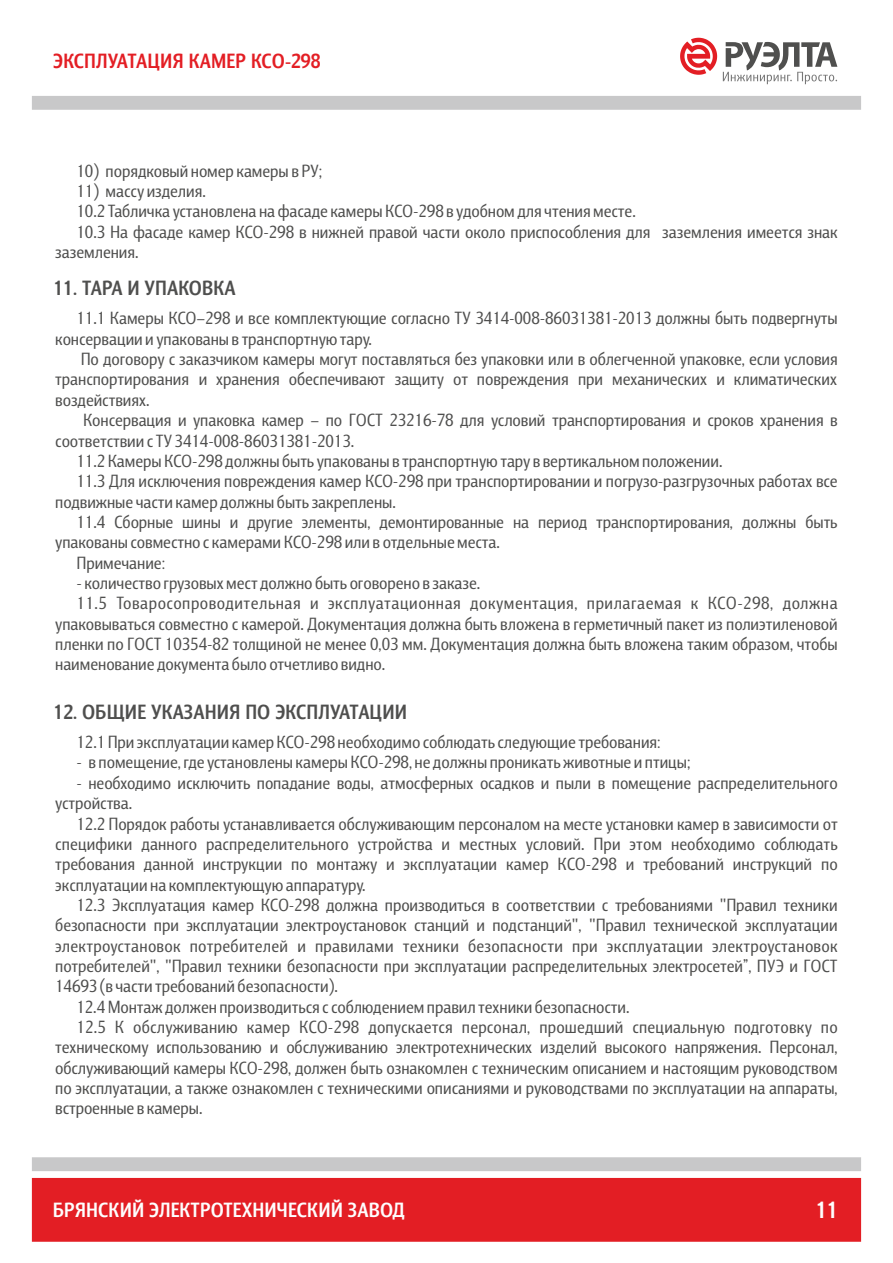
<style>
.page{position:relative;width:893px;height:1263px;background:#fff}
.page>*{position:absolute;margin:0;border:0;box-sizing:border-box;transform-origin:0 0}
.t1{font:700 24px "Barnaul Grotesk";color:#fefefe}
.t2{font:700 21px "Barnaul Grotesk";letter-spacing:.01em;color:#4f4f4e}
.t3{font:700 21px "Barnaul Grotesk";letter-spacing:.01em;color:#fefefe}
.t4{font:700 21px "Barnaul Grotesk";letter-spacing:.01em;color:#e31e24}
.t5{font:18px/20.4px "Barnaul Grotesk";color:#4f4f4e}
.t6{font:18px "Barnaul Grotesk";letter-spacing:.02em;color:#4f4f4e}
.t7{font:18px "Barnaul Grotesk";letter-spacing:.03em;color:#4f4f4e}
</style>
<div class="page">
<div style="left:32px;top:1157px;width:829px;height:14px;background:#c8c8c9"></div>
<div style="left:32px;top:1178px;width:829px;height:64px;background:#e31e24"></div>
<div style="left:32px;top:96px;width:829px;height:14px;background:#c8c8c9"></div>
<svg style="left:680px;top:38px;width:37px;height:37px"></svg>
<svg style="left:723px;top:42px;width:114px;height:42px"></svg>
<p class="t4" style="left:53px;top:54px;width:269px">ЭКСПЛУАТАЦИЯ КАМЕР КСО-298</p>
<p class="t5" style="left:77px;top:162px;width:247px">10) порядковый номер камеры в РУ;</p>
<p class="t5" style="left:77px;top:183px;width:131px">11) массу изделия.</p>
<p class="t5" style="left:77px;top:203px;width:561px">10.2 Табличка установлена на фасаде камеры КСО-298 в удобном для чтения месте.</p>
<p class="t5" style="left:77px;top:223px;width:763px">10.3 На фасаде камер КСО-298 в нижней правой части около приспособления для заземления имеется знак</p>
<p class="t5" style="left:55px;top:244px;width:85px">заземления.</p>
<p class="t2" style="left:54px;top:281px;width:183px">11. ТАРА И УПАКОВКА</p>
<p class="t5" style="left:55px;top:310px;width:784px;text-indent:21px">11.1 Камеры КСО–298 и все комплектующие согласно ТУ 3414-008-86031381-2013 должны быть подвергнуты консервации и упакованы в транспортную тару.</p>
<p class="t5" style="left:55px;top:351px;width:784px;text-align:justify;text-indent:25px">По договору с заказчиком камеры могут поставляться без упаковки или в облегченной упаковке, если условия транспортирования и хранения обеспечивают защиту от повреждения при механических и климатических воздействиях.</p>
<p class="t5" style="left:83px;top:412px;width:756px">Консервация и упаковка камер – по ГОСТ 23216-78 для условий транспортирования и сроков хранения в</p>
<p class="t5" style="left:55px;top:432px;width:300px">соответствии с ТУ 3414-008-86031381-2013.</p>
<p class="t5" style="left:77px;top:452px;width:647px">11.2 Камеры КСО-298 должны быть упакованы в транспортную тару в вертикальном положении.</p>
<p class="t5" style="left:77px;top:473px;width:763px">11.3 Для исключения повреждения камер КСО-298 при транспортировании и погрузо-разгрузочных работах все</p>
<p class="t5" style="left:55px;top:493px;width:342px">подвижные части камер должны быть закреплены.</p>
<p class="t5" style="left:77px;top:513px;width:763px">11.4 Сборные шины и другие элементы, демонтированные на период транспортирования, должны быть</p>
<p class="t5" style="left:55px;top:534px;width:446px">упакованы совместно с камерами КСО-298 или в отдельные места.</p>
<p class="t5" style="left:77px;top:554px;width:90px">Примечание:</p>
<p class="t5" style="left:77px;top:574px;width:405px">- количество грузовых мест должно быть оговорено в заказе.</p>
<p class="t7" style="left:77px;top:597px;width:763px">11.5 Товаросопроводительная и эксплуатационная документация, прилагаемая к КСО-298, должна</p>
<p class="t5" style="left:55px;top:615px;width:784px">упаковываться совместно с камерой. Документация должна быть вложена в герметичный пакет из полиэтиленовой</p>
<p class="t5" style="left:55px;top:635px;width:784px">пленки по ГОСТ 10354-82 толщиной не менее 0,03 мм. Документация должна быть вложена таким образом, чтобы</p>
<p class="t5" style="left:55px;top:656px;width:331px">наименование документа было отчетливо видно.</p>
<p class="t2" style="left:54px;top:704px;width:355px">12. ОБЩИЕ УКАЗАНИЯ ПО ЭКСПЛУАТАЦИИ</p>
<p class="t5" style="left:77px;top:734px;width:586px">12.1 При эксплуатации камер КСО-298 необходимо соблюдать следующие требования:</p>
<p class="t5" style="left:77px;top:754px;width:615px">- в помещение, где установлены камеры КСО-298, не должны проникать животные и птицы;</p>
<p class="t5" style="left:55px;top:774px;width:784px;text-indent:21px">- необходимо исключить попадание воды, атмосферных осадков и пыли в помещение распределительного устройства.</p>
<p class="t5" style="left:55px;top:815px;width:784px;text-align:justify;text-indent:21px">12.2 Порядок работы устанавливается обслуживающим персоналом на месте установки камер в зависимости от специфики данного распределительного устройства и местных условий. При этом необходимо соблюдать требования данной инструкции по монтажу и эксплуатации камер КСО-298 и требований инструкций по эксплуатации на комплектующую аппаратуру.</p>
<p class="t5" style="left:76px;top:896px;width:763px">12.3 Эксплуатация камер КСО-298 должна производиться в соответствии с требованиями "Правил техники</p>
<p class="t5" style="left:55px;top:917px;width:784px">безопасности при эксплуатации электроустановок станций и подстанций", "Правил технической эксплуатации</p>
<p class="t6" style="left:55px;top:939px;width:784px">электроустановок потребителей и правилами техники безопасности при эксплуатации электроустановок</p>
<p class="t5" style="left:55px;top:957px;width:784px">потребителей", "Правил техники безопасности при эксплуатации распределительных электросетей”, ПУЭ и ГОСТ</p>
<p class="t5" style="left:55px;top:978px;width:284px">14693 (в части требований безопасности).</p>
<p class="t5" style="left:76px;top:998px;width:555px">12.4 Монтаж должен производиться с соблюдением правил техники безопасности.</p>
<p class="t5" style="left:76px;top:1018px;width:763px">12.5 К обслуживанию камер КСО-298 допускается персонал, прошедший специальную подготовку по</p>
<p class="t5" style="left:55px;top:1039px;width:784px">техническому использованию и обслуживанию электротехнических изделий высокого напряжения. Персонал,</p>
<p class="t5" style="left:55px;top:1059px;width:784px">обслуживающий камеры КСО-298, должен быть ознакомлен с техническим описанием и настоящим руководством</p>
<p class="t5" style="left:55px;top:1079px;width:784px">по эксплуатации, а также ознакомлен с техническими описаниями и руководствами по эксплуатации на аппараты,</p>
<p class="t5" style="left:55px;top:1100px;width:149px">встроенные в камеры.</p>
<p class="t3" style="left:53px;top:1203px;width:354px">БРЯНСКИЙ ЭЛЕКТРОТЕХНИЧЕСКИЙ ЗАВОД</p>
<h1 class="t1" style="left:816px;top:1201px;width:24px">11</h1>
</div>
